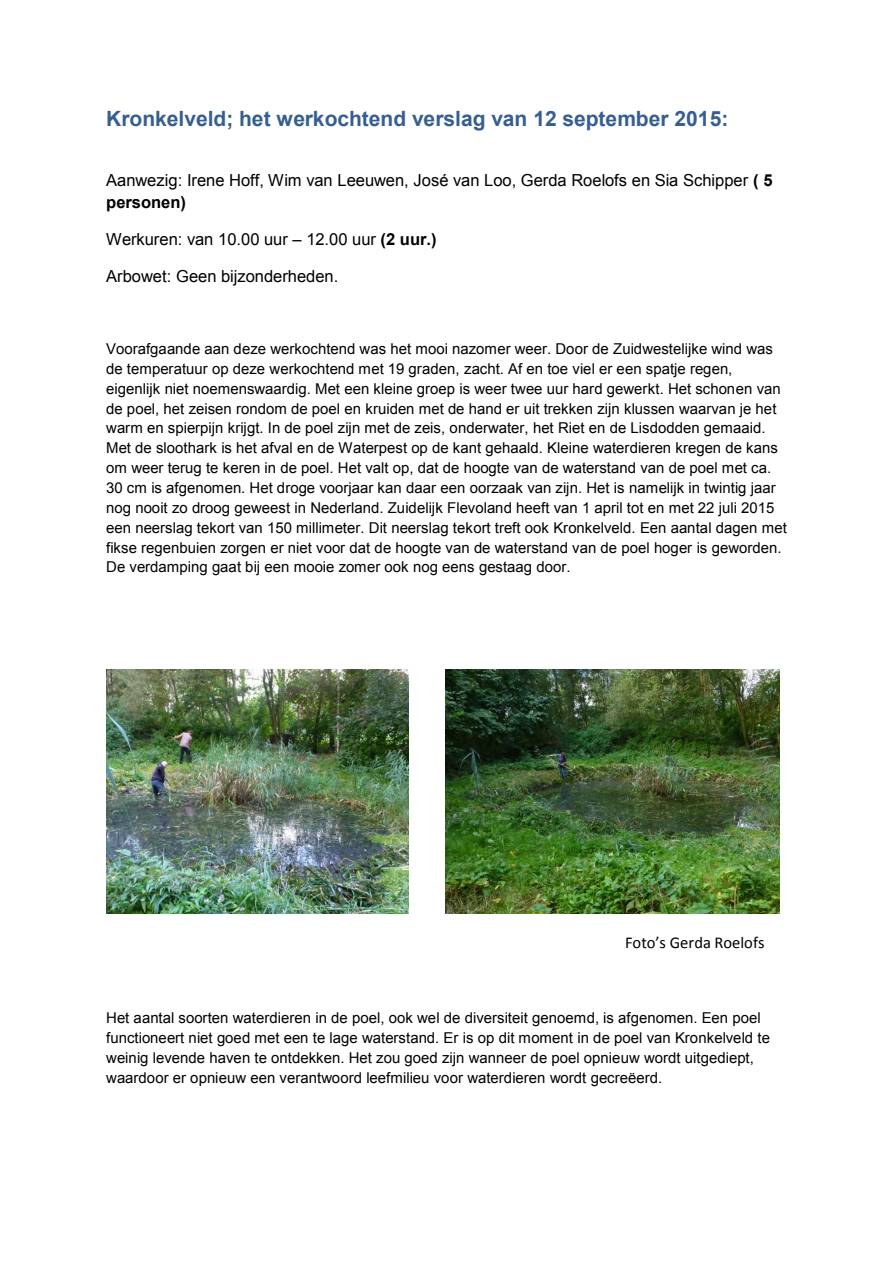
<style>
.page{position:relative;width:893px;height:1263px;background:#fff}
.page>*{position:absolute;margin:0;border:0;box-sizing:border-box;transform-origin:0 0}
.t1{font:700 21px "Arial";color:#365f91}
.t2{font:16.5px/21.8px "Arial";color:#000}
.t3{font:16.5px "Calibri";color:#000}
.t4{font:15px/19.8px "Arial";color:#000}
.s1{font-weight:700}
</style>
<div class="page">
<img style="left:106px;top:669px;width:303px;height:245px">
<img style="left:446px;top:669px;width:333px;height:245px">
<h1 class="t1" style="left:106px;top:104px;width:624px">Kronkelveld; het werkochtend verslag van 12 september 2015:</h1>
<p class="t2" style="left:106px;top:169px;width:668px">Aanwezig: Irene Hoff, Wim van Leeuwen, José van Loo, Gerda Roelofs en Sia Schipper <span class="s1">( 5 personen)</span></p>
<p class="t2" style="left:106px;top:228px;width:332px">Werkuren: van 10.00 uur – 12.00 uur <span class="s1">(2 uur.)</span></p>
<p class="t2" style="left:106px;top:265px;width:234px">Arbowet: Geen bijzonderheden.</p>
<p class="t4" style="left:106px;top:339px;width:682px">Voorafgaande aan deze werkochtend was het mooi nazomer weer. Door de Zuidwestelijke wind was de temperatuur op deze werkochtend met 19 graden, zacht. Af en toe viel er een spatje regen, eigenlijk niet noemenswaardig. Met een kleine groep is weer twee uur hard gewerkt. Het schonen van de poel, het zeisen rondom de poel en kruiden met de hand er uit trekken zijn klussen waarvan je het warm en spierpijn krijgt. In de poel zijn met de zeis, onderwater, het Riet en de Lisdodden gemaaid.<br>Met de sloothark is het afval en de Waterpest op de kant gehaald. Kleine waterdieren kregen de kans om weer terug te keren in de poel. Het valt op, dat de hoogte van de waterstand van de poel met ca.<br>30 cm is afgenomen. Het droge voorjaar kan daar een oorzaak van zijn. Het is namelijk in twintig jaar nog nooit zo droog geweest in Nederland. Zuidelijk Flevoland heeft van 1 april tot en met 22 juli 2015 een neerslag tekort van 150 millimeter. Dit neerslag tekort treft ook Kronkelveld. Een aantal dagen met fikse regenbuien zorgen er niet voor dat de hoogte van de waterstand van de poel hoger is geworden.<br>De verdamping gaat bij een mooie zomer ook nog eens gestaag door.</p>
<p class="t3" style="left:625px;top:936px;width:141px">Foto’s Gerda Roelofs</p>
<p class="t4" style="left:106px;top:1008px;width:665px">Het aantal soorten waterdieren in de poel, ook wel de diversiteit genoemd, is afgenomen. Een poel functioneert niet goed met een te lage waterstand. Er is op dit moment in de poel van Kronkelveld te weinig levende haven te ontdekken. Het zou goed zijn wanneer de poel opnieuw wordt uitgediept, waardoor er opnieuw een verantwoord leefmilieu voor waterdieren wordt gecreëerd.</p>
</div>
